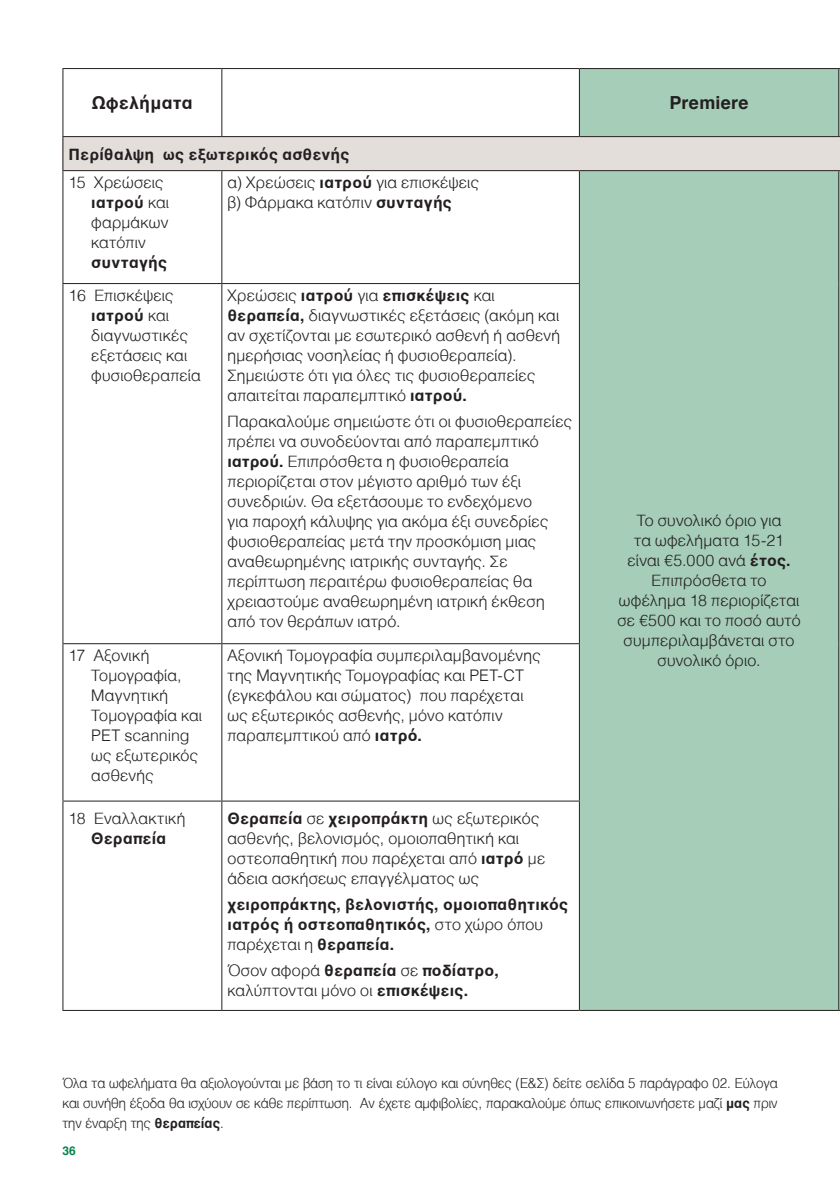
<style>
.page{position:relative;width:840px;height:1191px;background:#fff}
.page>*{position:absolute;margin:0;border:0;box-sizing:border-box;transform-origin:0 0}
.t1{font:700 18px "Helvetica";letter-spacing:.01em;color:#231f20}
.t2{font:300 16px/20px "Helvetica";letter-spacing:.02em;color:#231f20}
.t3{font:700 16px/20px "Helvetica";letter-spacing:.015em;color:#231f20}
.t4{font:300 14px/20px "Helvetica";color:#231f20;text-align:justify;scale:.95 1}
.t5{font:700 12px "Helvetica";color:#008348}
.s1{font-weight:700}
.s2{font-weight:300}
</style>
<div class="page">
<div style="left:579px;top:69px;width:258px;height:941px;background:#a6cdb8"></div>
<div style="left:63px;top:137px;width:776px;height:34px;background:#e4dedb"></div>
<svg style="left:63px;top:171px;width:515px;height:839px"></svg>
<hr style="left:62px;top:69px;width:1px;height:67px;background:#231f20">
<hr style="left:221px;top:69px;width:1px;height:67px;background:#231f20">
<hr style="left:578px;top:69px;width:1px;height:67px;background:#231f20">
<hr style="left:837px;top:69px;width:1px;height:67px;background:#231f20">
<hr style="left:62px;top:136px;width:160px;height:1px;background:#231f20">
<hr style="left:222px;top:136px;width:357px;height:1px;background:#231f20">
<hr style="left:579px;top:136px;width:259px;height:1px;background:#231f20">
<hr style="left:62px;top:137px;width:1px;height:33px;background:#231f20">
<hr style="left:62px;top:170px;width:160px;height:1px;background:#231f20">
<hr style="left:62px;top:171px;width:1px;height:112px;background:#231f20">
<hr style="left:222px;top:170px;width:357px;height:1px;background:#231f20">
<hr style="left:221px;top:171px;width:1px;height:112px;background:#231f20">
<hr style="left:579px;top:170px;width:259px;height:1px;background:#231f20">
<hr style="left:578px;top:171px;width:1px;height:112px;background:#231f20">
<hr style="left:837px;top:171px;width:1px;height:112px;background:#231f20">
<hr style="left:837px;top:283px;width:1px;height:360px;background:#231f20">
<hr style="left:837px;top:643px;width:1px;height:158px;background:#231f20">
<hr style="left:837px;top:801px;width:1px;height:209px;background:#231f20">
<hr style="left:62px;top:283px;width:160px;height:1px;background:#231f20">
<hr style="left:62px;top:284px;width:1px;height:359px;background:#231f20">
<hr style="left:222px;top:283px;width:357px;height:1px;background:#231f20">
<hr style="left:221px;top:284px;width:1px;height:359px;background:#231f20">
<hr style="left:578px;top:284px;width:1px;height:359px;background:#231f20">
<hr style="left:62px;top:643px;width:160px;height:1px;background:#231f20">
<hr style="left:62px;top:644px;width:1px;height:156px;background:#231f20">
<hr style="left:222px;top:643px;width:357px;height:1px;background:#231f20">
<hr style="left:221px;top:644px;width:1px;height:156px;background:#231f20">
<hr style="left:578px;top:644px;width:1px;height:156px;background:#231f20">
<hr style="left:62px;top:800px;width:160px;height:1px;background:#231f20">
<hr style="left:62px;top:801px;width:1px;height:209px;background:#231f20">
<hr style="left:222px;top:800px;width:357px;height:1px;background:#231f20">
<hr style="left:221px;top:801px;width:1px;height:209px;background:#231f20">
<hr style="left:578px;top:801px;width:1px;height:209px;background:#231f20">
<hr style="left:62px;top:68px;width:160px;height:1px;background:#231f20">
<hr style="left:222px;top:68px;width:357px;height:1px;background:#231f20">
<hr style="left:579px;top:68px;width:259px;height:1px;background:#231f20">
<hr style="left:62px;top:1010px;width:160px;height:1px;background:#231f20">
<hr style="left:222px;top:1010px;width:357px;height:1px;background:#231f20">
<hr style="left:579px;top:1010px;width:259px;height:1px;background:#231f20">
<svg style="left:838px;top:68px;width:1px;height:943px"></svg>
<p class="t1" style="left:92px;top:88px;width:103px">Ωφελήματα</p>
<p class="t1" style="left:669px;top:88px;width:80px">Premiere</p>
<p class="t3" style="left:69px;top:144px;width:282px">Περίθαλψη ως εξωτερικός ασθενής</p>
<p class="t2" style="left:91px;top:171px;width:79px;text-indent:-23px">15 Χρεώσεις <span class="s1">ιατρού</span> και φαρμάκων κατόπιν</p>
<p class="t3" style="left:91px;top:252px;width:77px">συνταγής</p>
<p class="t2" style="left:227px;top:171px;width:253px">α) Χρεώσεις <span class="s1">ιατρού</span> για επισκέψεις β) Φάρμακα κατόπιν <span class="s1">συνταγής</span></p>
<p class="t2" style="left:91px;top:284px;width:111px;text-indent:-23px">16 Επισκέψεις <span class="s1">ιατρού</span> και διαγνωστικές εξετάσεις και φυσιοθεραπεία</p>
<p class="t2" style="left:227px;top:284px;width:334px">Χρεώσεις <span class="s1">ιατρού</span> για <span class="s1">επισκέψεις</span> και <span class="s1">θεραπεία,</span> διαγνωστικές εξετάσεις (ακόμη και αν σχετίζονται με εσωτερικό ασθενή ή ασθενή ημερήσιας νοσηλείας ή φυσιοθεραπεία).<br>Σημειώστε ότι για όλες τις φυσιοθεραπείες απαιτείται παραπεμπτικό <span class="s1">ιατρού.</span></p>
<p class="t2" style="left:227px;top:410px;width:346px">Παρακαλούμε σημειώστε ότι οι φυσιοθεραπείες πρέπει να συνοδεύονται από παραπεμπτικό <span class="s1">ιατρού.</span> Επιπρόσθετα η φυσιοθεραπεία περιορίζεται στον μέγιστο αριθμό των έξι συνεδριών. Θα εξετάσουμε το ενδεχόμενο<br>για παροχή κάλυψης για ακόμα έξι συνεδρίες φυσιοθεραπείας μετά την προσκόμιση μιας αναθεωρημένης ιατρικής συνταγής. Σε περίπτωση περαιτέρω φυσιοθεραπείας θα χρειαστούμε αναθεωρημένη ιατρική έκθεση από τον θεράπων ιατρό.</p>
<p class="t2" style="left:91px;top:644px;width:112px;text-indent:-23px">17 Αξονική<br>Τομογραφία,<br>Μαγνητική<br>Τομογραφία και<br>PET scanning ως εξωτερικός ασθενής</p>
<p class="t2" style="left:227px;top:644px;width:314px">Αξονική Τομογραφία συμπεριλαμβανομένης της Μαγνητικής Τομογραφίας και PET-CT (εγκεφάλου και σώματος) που παρέχεται ως εξωτερικός ασθενής, μόνο κατόπιν παραπεμπτικού από <span class="s1">ιατρό.</span></p>
<p class="t2" style="left:69px;top:807px;width:118px">18 Εναλλακτική</p>
<p class="t3" style="left:91px;top:828px;width:77px">Θεραπεία</p>
<p class="t2" style="left:227px;top:807px;width:319px"><span class="s1">Θεραπεία</span> σε <span class="s1">χειροπράκτη</span> ως εξωτερικός ασθενής, βελονισμός, ομοιοπαθητική και οστεοπαθητική που παρέχεται από <span class="s1">ιατρό</span> με άδεια ασκήσεως επαγγέλματος ως</p>
<p class="t3" style="left:227px;top:894px;width:342px">χειροπράκτης, βελονιστής, ομοιοπαθητικός ιατρός ή οστεοπαθητικός, <span class="s2">στο χώρο όπου παρέχεται η</span> θεραπεία.</p>
<p class="t2" style="left:227px;top:959px;width:273px">Όσον αφορά <span class="s1">θεραπεία</span> σε <span class="s1">ποδίατρο, </span>καλύπτονται μόνο οι <span class="s1">επισκέψεις.</span></p>
<p class="t2" style="left:617px;top:509px;width:185px;text-align:center">Το συνολικό όριο για<br>τα ωφελήματα 15-21 είναι €5.000 ανά <span class="s1">έτος.<br></span>Επιπρόσθετα το ωφέλημα 18 περιορίζεται σε €500 και το ποσό αυτό συμπεριλαμβάνεται στο συνολικό όριο.</p>
<p class="t4" style="left:62px;top:1071px;width:753px">Όλα τα ωφελήματα θα αξιολογούνται με βάση το τι είναι εύλογο και σύνηθες (Ε&amp;Σ) δείτε σελίδα 5 παράγραφο 02. Εύλογα και συνήθη έξοδα θα ισχύουν σε κάθε περίπτωση. Αν έχετε αμφιβολίες, παρακαλούμε όπως επικοινωνήσετε μαζί <span class="s1">μας</span> πριν την έναρξη της <span class="s1">θεραπείας</span>.</p>
<p class="t5" style="left:62px;top:1140px;width:15px">36</p>
</div>
